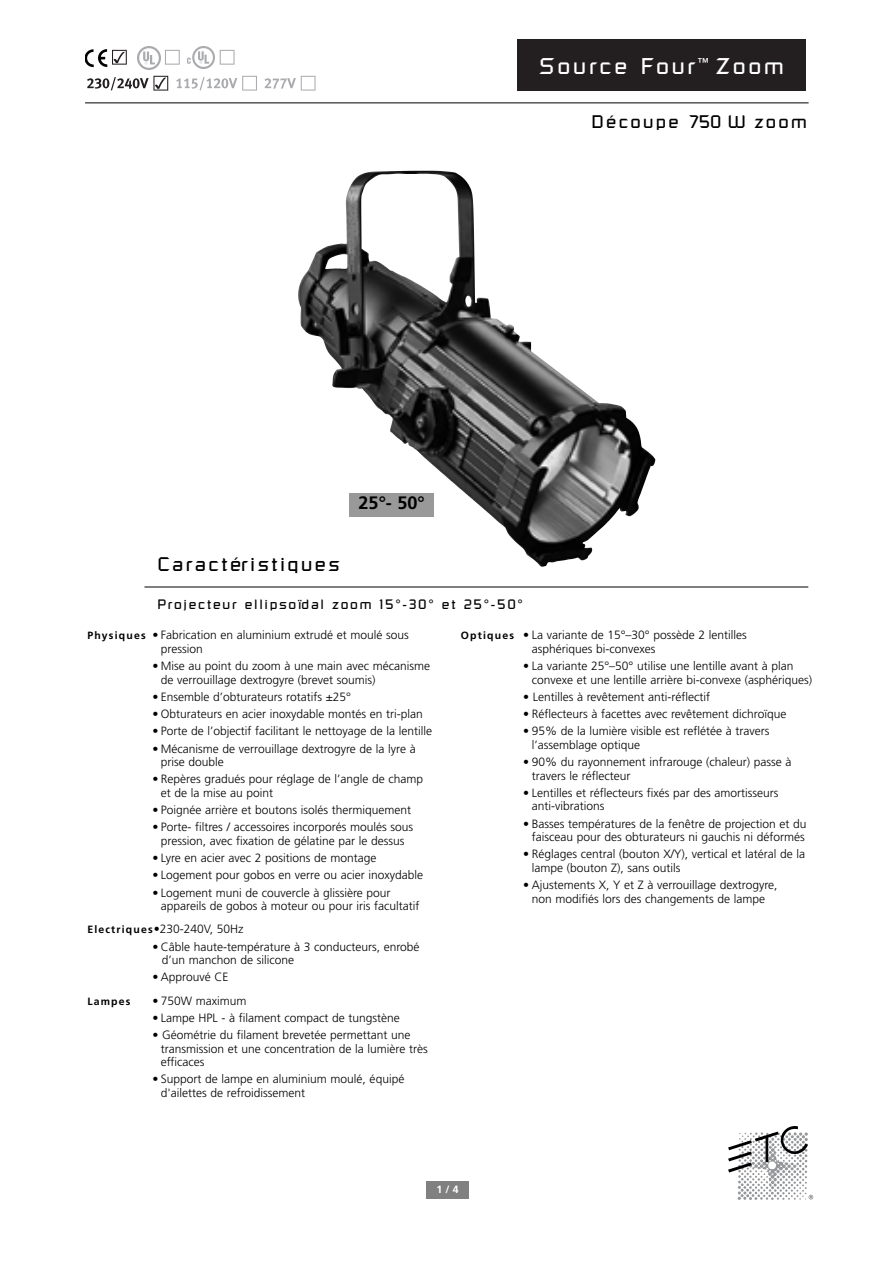
<style>
.page{position:relative;width:893px;height:1262px;background:#fff}
.page>*{position:absolute;margin:0;border:0;box-sizing:border-box;transform-origin:0 0}
.t1{font:22.5px "Russell Square";letter-spacing:.125em;color:#fff}
.t2{font:19.5px "Russell Square";letter-spacing:.125em;color:#000}
.t3{font:18px "Russell Square";letter-spacing:.125em;color:#000}
.t4{font:700 18px "Frutiger";color:#000}
.t5{font:13.5px "Russell Square";letter-spacing:.125em;color:#000}
.t6{font:300 12px/13.5px "Frutiger";color:#000}
.t7{font:700 10.5px "Frutiger";letter-spacing:.11em;color:#000}
.t8{font:700 10.5px "Frutiger";color:#fff}
.s1{font-weight:700;font-size:10.5px}
</style>
<div class="page">
<div style="left:517px;top:40px;width:288px;height:51px;background:#231f20"></div>
<img style="left:317px;top:171px;width:338px;height:396px">
<div style="left:426px;top:1181px;width:42px;height:17px;background:#808080"></div>
<hr style="left:85px;top:103px;width:723px;height:1px;background:#000">
<hr style="left:144px;top:587px;width:664px;height:1px;background:#000">
<div style="left:349px;top:493px;width:85px;height:23px;background:#999"></div>
<svg style="left:165px;top:50px;width:15px;height:15px"></svg>
<svg style="left:176px;top:76px;width:81px;height:15px"></svg>
<svg style="left:112px;top:50px;width:15px;height:15px"></svg>
<img style="left:187px;top:47px;width:27px;height:21px">
<svg style="left:220px;top:50px;width:14px;height:15px"></svg>
<img style="left:137px;top:47px;width:23px;height:23px">
<img style="left:85px;top:49px;width:23px;height:19px">
<svg style="left:87px;top:76px;width:81px;height:15px"></svg>
<svg style="left:264px;top:76px;width:51px;height:15px"></svg>
<svg style="left:728px;top:1126px;width:85px;height:74px"></svg>
<h1 class="t1" style="left:539px;top:58px;width:246px">Source Four <sup>™</sup> Zoom</h1>
<h3 class="t3" style="left:591px;top:115px;width:217px">Découpe 750 W zoom</h3>
<h2 class="t2" style="left:157px;top:557px;width:184px">Caractéristiques</h2>
<h3 class="t4" style="left:358px;top:496px;width:67px">25°- 50°</h3>
<p class="t5" style="left:157px;top:599px;width:367px">Projecteur ellipsoïdal zoom 15°-30° et 25°-50°</p>
<p class="t6" style="left:161px;top:629px;width:249px;text-indent:-74px"><span class="s1">Physiques</span> • Fabrication en aluminium extrudé et moulé sous pression</p>
<p class="t6" style="left:161px;top:660px;width:270px;text-indent:-8px">• Mise au point du zoom à une main avec mécanisme de verrouillage dextrogyre (brevet soumis)</p>
<p class="t6" style="left:153px;top:691px;width:200px">• Ensemble d’obturateurs rotatifs ±25°</p>
<p class="t6" style="left:153px;top:708px;width:272px">• Obturateurs en acier inoxydable montés en tri-plan</p>
<p class="t6" style="left:153px;top:725px;width:281px">• Porte de l’objectif facilitant le nettoyage de la lentille</p>
<p class="t6" style="left:161px;top:742px;width:256px;text-indent:-8px">• Mécanisme de verrouillage dextrogyre de la lyre à prise double</p>
<p class="t6" style="left:161px;top:773px;width:264px;text-indent:-8px">• Repères gradués pour réglage de l’angle de champ et de la mise au point</p>
<p class="t6" style="left:153px;top:804px;width:260px">• Poignée arrière et boutons isolés thermiquement</p>
<p class="t6" style="left:153px;top:821px;width:262px;text-align:center">• Porte- filtres / accessoires incorporés moulés sous pression, avec fixation de gélatine par le dessus</p>
<p class="t6" style="left:153px;top:852px;width:225px">• Lyre en acier avec 2 positions de montage</p>
<p class="t6" style="left:153px;top:869px;width:272px">• Logement pour gobos en verre ou acier inoxydable</p>
<p class="t6" style="left:161px;top:886px;width:260px;text-indent:-8px">• Logement muni de couvercle à glissière pour appareils de gobos à moteur ou pour iris facultatif</p>
<p class="t6" style="left:87px;top:923px;width:157px"><span class="s1">Electriques</span>•230-240V, 50Hz</p>
<p class="t6" style="left:162px;top:940px;width:259px;text-indent:-9px">• Câble haute-température à 3 conducteurs, enrobé d’un manchon de silicone</p>
<p class="t6" style="left:153px;top:971px;width:77px">• Approuvé CE</p>
<p class="t7" style="left:87px;top:996px;width:45px">Lampes</p>
<p class="t6" style="left:153px;top:994px;width:95px">• 750W maximum</p>
<p class="t6" style="left:153px;top:1012px;width:249px">• Lampe HPL - à filament compact de tungstène</p>
<p class="t6" style="left:161px;top:1029px;width:268px;text-indent:-8px">• Géométrie du filament brevetée permettant une transmission et une concentration de la lumière très efficaces</p>
<p class="t6" style="left:161px;top:1073px;width:245px;text-indent:-8px">• Support de lampe en aluminium moulé, équipé d'ailettes de refroidissement</p>
<p class="t6" style="left:531px;top:629px;width:216px;text-indent:-71px"><span class="s1">Optiques</span> • La variante de 15°–30° possède 2 lentilles asphériques bi-convexes</p>
<p class="t6" style="left:531px;top:660px;width:282px;text-indent:-9px">• La variante 25°–50° utilise une lentille avant à plan convexe et une lentille arrière bi-convexe (asphériques)</p>
<p class="t6" style="left:523px;top:691px;width:189px">• Lentilles à revêtement anti-réflectif</p>
<p class="t6" style="left:523px;top:708px;width:265px">• Réflecteurs à facettes avec revêtement dichroïque</p>
<p class="t6" style="left:531px;top:725px;width:239px;text-indent:-9px">• 95% de la lumière visible est reflétée à travers l’assemblage optique</p>
<p class="t6" style="left:531px;top:756px;width:261px;text-indent:-9px">• 90% du rayonnement infrarouge (chaleur) passe à travers le réflecteur</p>
<p class="t6" style="left:531px;top:787px;width:248px;text-indent:-9px">• Lentilles et réflecteurs fixés par des amortisseurs anti-vibrations</p>
<p class="t6" style="left:523px;top:817px;width:285px;text-align:center">• Basses températures de la fenêtre de projection et du faisceau pour des obturateurs ni gauchis ni déformés</p>
<p class="t6" style="left:531px;top:848px;width:275px;text-indent:-9px">• Réglages central (bouton X/Y), vertical et latéral de la lampe (bouton Z), sans outils</p>
<p class="t6" style="left:523px;top:879px;width:256px;text-align:center">• Ajustements X, Y et Z à verrouillage dextrogyre, non modifiés lors des changements de lampe</p>
<p class="t8" style="left:436px;top:1185px;width:24px">1 / 4</p>
</div>
